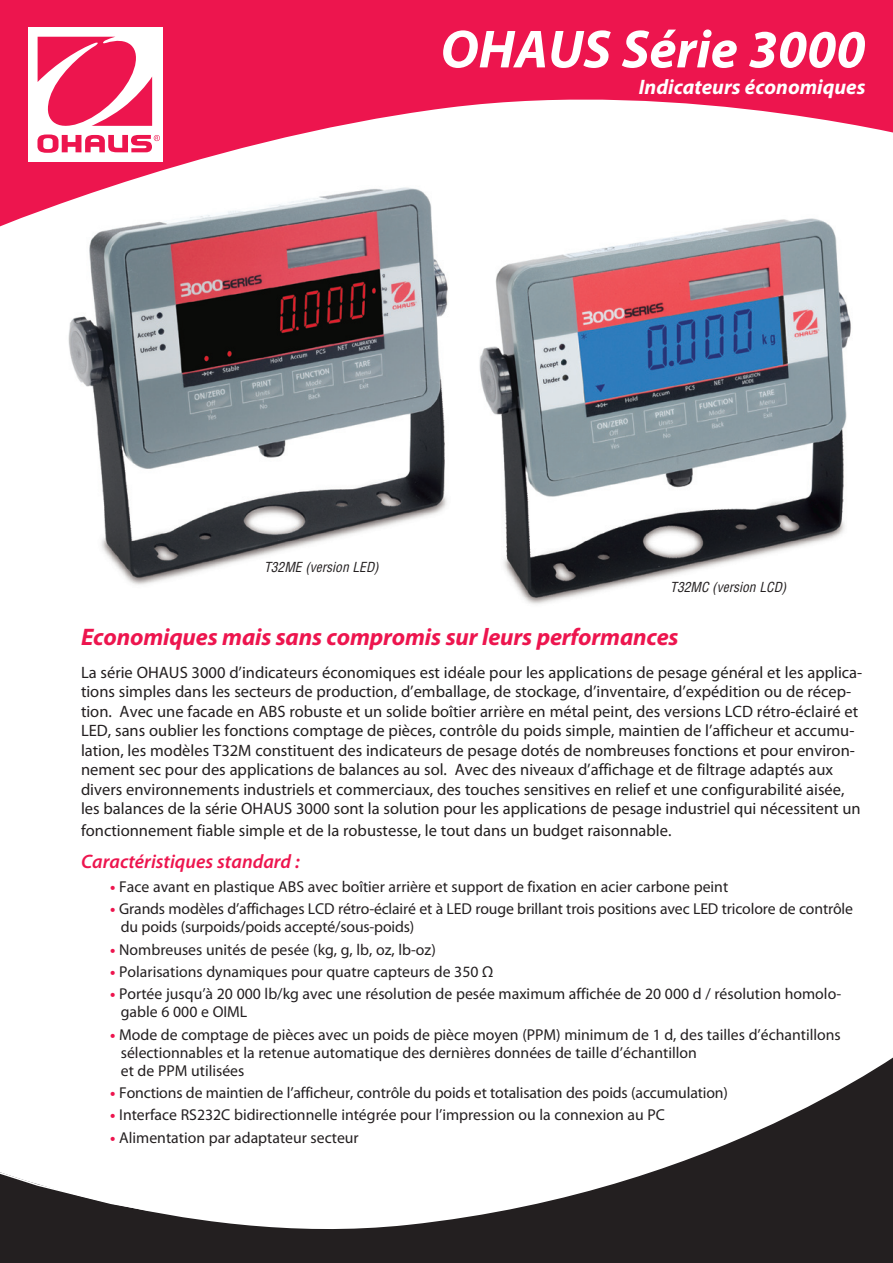
<style>
.page{position:relative;width:893px;height:1263px;background:#fff}
.page>*{position:absolute;margin:0;border:0;box-sizing:border-box;transform-origin:0 0}
.Cover_Product_Name{font:italic 700 54px "Myriad Pro";color:#fff}
.Cover_Headline_Text{font:italic 700 24px "Myriad Pro";letter-spacing:-.005em;color:#ed154e}
.Cover_Product_Sub_Ti{font:italic 700 21px "Myriad Pro";color:#fff}
.Cover_Standard_Featu{font:italic 600 19.5px "Myriad Pro";color:#ed154e}
.Cover_Copy_Text{font:16.5px/19.5px "Myriad Pro";color:#231f20}
.Cover_Bullet_Point_T{font:15.75px/18px "Myriad Pro";color:#231f20}
.Feature_Copy{font:italic condensed 13.5px "Helvetica LT Std";color:#231f20}
.s1{font-weight:700;color:#ed154e}
</style>
<div class="page">
<img style="left:68px;top:242px;width:783px;height:362px">
<svg style="left:0;top:0;width:893px;height:242px;fill:#ed154e"></svg>
<div style="left:28px;top:27px;width:135px;height:135px;background:#fff"></div>
<svg style="left:37px;top:37px;width:123px;height:116px"></svg>
<svg style="left:0;top:1057px;width:893px;height:206px"></svg>
<p class="Cover_Product_Name" style="left:441px;top:14px;width:426px">OHAUS Série 3000</p>
<p class="Cover_Product_Sub_Ti" style="left:639px;top:74px;width:228px">Indicateurs économiques</p>
<p class="Feature_Copy" style="left:264px;top:559px;width:116px">T32ME (version LED)</p>
<p class="Feature_Copy" style="left:670px;top:579px;width:118px">T32MC (version LCD)</p>
<p class="Cover_Headline_Text" style="left:81px;top:621px;width:599px">Economiques mais sans compromis sur leurs performances</p>
<p class="Cover_Copy_Text" style="left:81px;top:662px;width:783px">La série OHAUS 3000 d’indicateurs économiques est idéale pour les applications de pesage général et les applica&shy;tions simples dans les secteurs de production, d’emballage, de stockage, d’inventaire, d’expédition ou de récep&shy;tion. Avec une facade en ABS robuste et un solide boîtier arrière en métal peint, des versions LCD rétro-éclairé et LED, sans oublier les fonctions comptage de pièces, contrôle du poids simple, maintien de l’afficheur et accumu&shy;lation, les modèles T32M constituent des indicateurs de pesage dotés de nombreuses fonctions et pour environ&shy;nement sec pour des applications de balances au sol. Avec des niveaux d’affichage et de filtrage adaptés aux divers environnements industriels et commerciaux, des touches sensitives en relief et une configurabilité aisée, les balances de la série OHAUS 3000 sont la solution pour les applications de pesage industriel qui nécessitent un</p>
<p class="Cover_Copy_Text" style="left:81px;top:820px;width:592px">fonctionnement fiable simple et de la robustesse, le tout dans un budget raisonnable.</p>
<p class="Cover_Standard_Featu" style="left:81px;top:849px;width:220px">Caractéristiques standard :</p>
<p class="Cover_Bullet_Point_T" style="left:110px;top:877px;width:619px"><span class="s1">•</span> Face avant en plastique ABS avec boîtier arrière et support de fixation en acier carbone peint</p>
<p class="Cover_Bullet_Point_T" style="left:121px;top:900px;width:734px;text-indent:-11px"><span class="s1">•</span> Grands modèles d’affichages LCD rétro-éclairé et à LED rouge brillant trois positions avec LED tricolore de contrôle du poids (surpoids/poids accepté/sous-poids)</p>
<p class="Cover_Bullet_Point_T" style="left:110px;top:940px;width:327px"><span class="s1">•</span> Nombreuses unités de pesée (kg, g, lb, oz, lb-oz)</p>
<p class="Cover_Bullet_Point_T" style="left:110px;top:962px;width:385px"><span class="s1">•</span> Polarisations dynamiques pour quatre capteurs de 350 Ω</p>
<p class="Cover_Bullet_Point_T" style="left:121px;top:985px;width:722px;text-indent:-11px"><span class="s1">•</span> Portée jusqu’à 20 000 lb/kg avec une résolution de pesée maximum affichée de 20 000 d / résolution homolo&shy;gable 6 000 e OIML</p>
<p class="Cover_Bullet_Point_T" style="left:121px;top:1025px;width:721px;text-indent:-11px"><span class="s1">•</span> Mode de comptage de pièces avec un poids de pièce moyen (PPM) minimum de 1 d, des tailles d’échantillons sélectionnables et la retenue automatique des dernières données de taille d’échantillon<br>et de PPM utilisées</p>
<p class="Cover_Bullet_Point_T" style="left:110px;top:1083px;width:619px"><span class="s1">•</span> Fonctions de maintien de l’afficheur, contrôle du poids et totalisation des poids (accumulation)</p>
<p class="Cover_Bullet_Point_T" style="left:110px;top:1106px;width:556px"><span class="s1">•</span> Interface RS232C bidirectionnelle intégrée pour l’impression ou la connexion au PC</p>
<p class="Cover_Bullet_Point_T" style="left:110px;top:1128px;width:250px"><span class="s1">•</span> Alimentation par adaptateur secteur</p>
</div>
